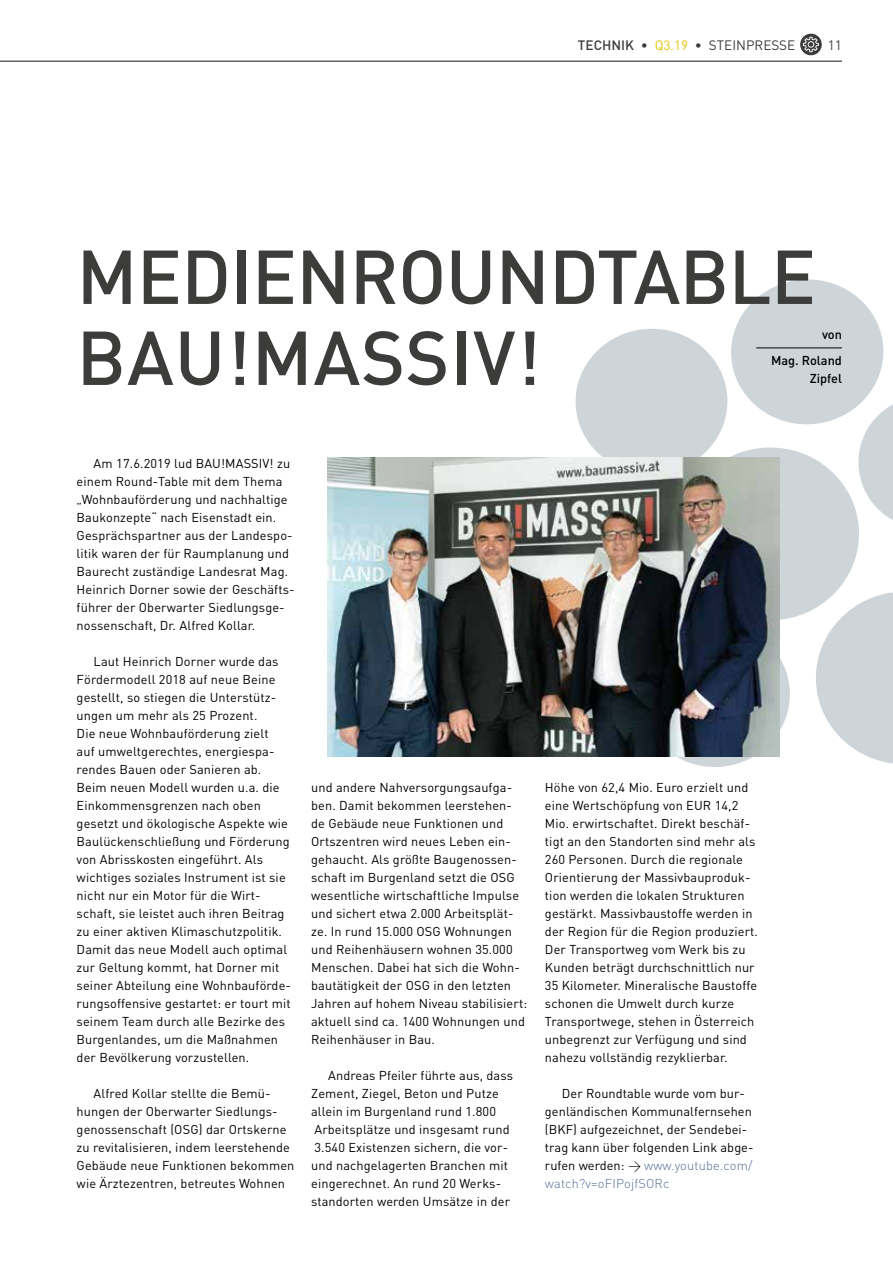
<style>
.page{position:relative;width:893px;height:1263px;background:#fff}
.page>*{position:absolute;margin:0;border:0;box-sizing:border-box;transform-origin:0 0}
.t1{font:500 75px/81px "DIN";letter-spacing:-.01em;color:#3c3c3b}
.t2{font:13.5px "DIN";color:#3c3c3b}
.t3{font:12.75px/18px "DIN";letter-spacing:.01em;color:#000}
.t4{font:500 12.75px/25.5px "DIN";color:#000;text-align:right}
.s1{font-weight:500}
.s2{color:#e3c50e}
.s3{font-weight:300}
.s4{font-weight:300;color:#546e95}
</style>
<div class="page">
<hr style="left:0;top:61px;width:842px;height:1px;background:#3c3c3b">
<svg style="left:517px;top:279px;width:376px;height:488px;fill:#cdd5d8"></svg>
<img style="left:327px;top:457px;width:453px;height:299px">
<hr style="left:756px;top:347px;width:86px;height:1px;background:#000">
<svg style="left:800px;top:34px;width:22px;height:21px"></svg>
<svg style="left:803px;top:37px;width:16px;height:15px"></svg>
<p class="t2" style="left:578px;top:37px;width:219px"><span class="s1">TECHNIK</span> • <span class="s2">Q3.19</span> • STEINPRESSE</p>
<p class="t2" style="left:828px;top:37px;width:16px">11</p>
<h1 class="t1" style="left:77px;top:234px;width:741px">MEDIENROUNDTABLE<br>BAU!MASSIV!</h1>
<p class="t4" style="left:771px;top:321px;width:72px">von<br>Mag. Roland</p>
<p class="t4" style="left:810px;top:365px;width:34px">Zipfel</p>
<p class="t3" style="left:77px;top:454px;width:219px;text-indent:17px">Am 17.6.2019 lud BAU!MASSIV! zu einem Round-Table mit dem Thema „Wohnbauförderung und nachhaltige Baukonzepte“ nach Eisenstadt ein.<br>Gesprächspartner aus der Landespo&shy;litik waren der für Raumplanung und Baurecht zuständige Landesrat Mag.<br>Heinrich Dorner sowie der Geschäfts&shy;führer der Oberwarter Siedlungsge&shy;nossenschaft, Dr. Alfred Kollar.</p>
<p class="t3" style="left:77px;top:652px;width:216px;text-indent:17px">Laut Heinrich Dorner wurde das Fördermodell 2018 auf neue Beine gestellt, so stiegen die Unterstütz&shy;ungen um mehr als 25 Prozent.<br>Die neue Wohnbauförderung zielt<br>auf umweltgerechtes, energiespa&shy;rendes Bauen oder Sanieren ab.<br>Beim neuen Modell wurden u.a. die Einkommensgrenzen nach oben gesetzt und ökologische Aspekte wie Baulückenschließung und Förderung von Abrisskosten eingeführt. Als wichtiges soziales Instrument ist sie nicht nur ein Motor für die Wirt&shy;schaft, sie leistet auch ihren Beitrag zu einer aktiven Klimaschutzpolitik.<br>Damit das neue Modell auch optimal zur Geltung kommt, hat Dorner mit seiner Abteilung eine Wohnbauförde&shy;rungsoffensive gestartet: er tourt mit seinem Team durch alle Bezirke des Burgenlandes, um die Maßnahmen der Bevölkerung vorzustellen.</p>
<p class="t3" style="left:77px;top:1084px;width:219px;text-indent:17px">Alfred Kollar stellte die Bemü&shy;hungen der Oberwarter Siedlungs&shy;genossenschaft (OSG) dar Ortskerne zu revitalisieren, indem leerstehende Gebäude neue Funktionen bekommen wie Ärztezentren, betreutes Wohnen</p>
<p class="t3" style="left:311px;top:778px;width:218px">und andere Nahversorgungsaufga&shy;ben. Damit bekommen leerstehen&shy;de Gebäude neue Funktionen und Ortszentren wird neues Leben ein&shy;gehaucht. Als größte Baugenossen&shy;schaft im Burgenland setzt die OSG wesentliche wirtschaftliche Impulse und sichert etwa 2.000 Arbeitsplät&shy;ze. In rund 15.000 OSG Wohnungen und Reihenhäusern wohnen 35.000<br>Menschen. Dabei hat sich die Wohn&shy;bautätigkeit der OSG in den letzten Jahren auf hohem Niveau stabilisiert: aktuell sind ca. 1400 Wohnungen und Reihenhäuser in Bau.</p>
<p class="t3" style="left:311px;top:1066px;width:203px;text-indent:17px">Andreas Pfeiler führte aus, dass Zement, Ziegel, Beton und Putze allein im Burgenland rund 1.800<br>Arbeitsplätze und insgesamt rund 3.540 Existenzen sichern, die vor&shy;und nachgelagerten Branchen mit eingerechnet. An rund 20 Werks&shy;standorten werden Umsätze in der</p>
<p class="t3" style="left:545px;top:778px;width:215px">Höhe von 62,4 Mio. Euro erzielt und eine Wertschöpfung von EUR 14,2<br>Mio. erwirtschaftet. Direkt beschäf&shy;tigt an den Standorten sind mehr als 260 Personen. Durch die regionale Orientierung der Massivbauproduk&shy;tion werden die lokalen Strukturen gestärkt. Massivbaustoffe werden in der Region für die Region produziert.<br>Der Transportweg vom Werk bis zu Kunden beträgt durchschnittlich nur 35 Kilometer. Mineralische Baustoffe schonen die Umwelt durch kurze Transportwege, stehen in Österreich unbegrenzt zur Verfügung und sind nahezu vollständig rezyklierbar.</p>
<p class="t3" style="left:545px;top:1084px;width:210px;text-indent:17px">Der Roundtable wurde vom bur&shy;genländischen Kommunalfernsehen (BKF) aufgezeichnet, der Sendebei&shy;trag kann über folgenden Link abge&shy;rufen werden: <span class="s3">&gt;</span> <span class="s4">www.youtube.com/ watch?v=oFIPojfSORc</span></p>
</div>
